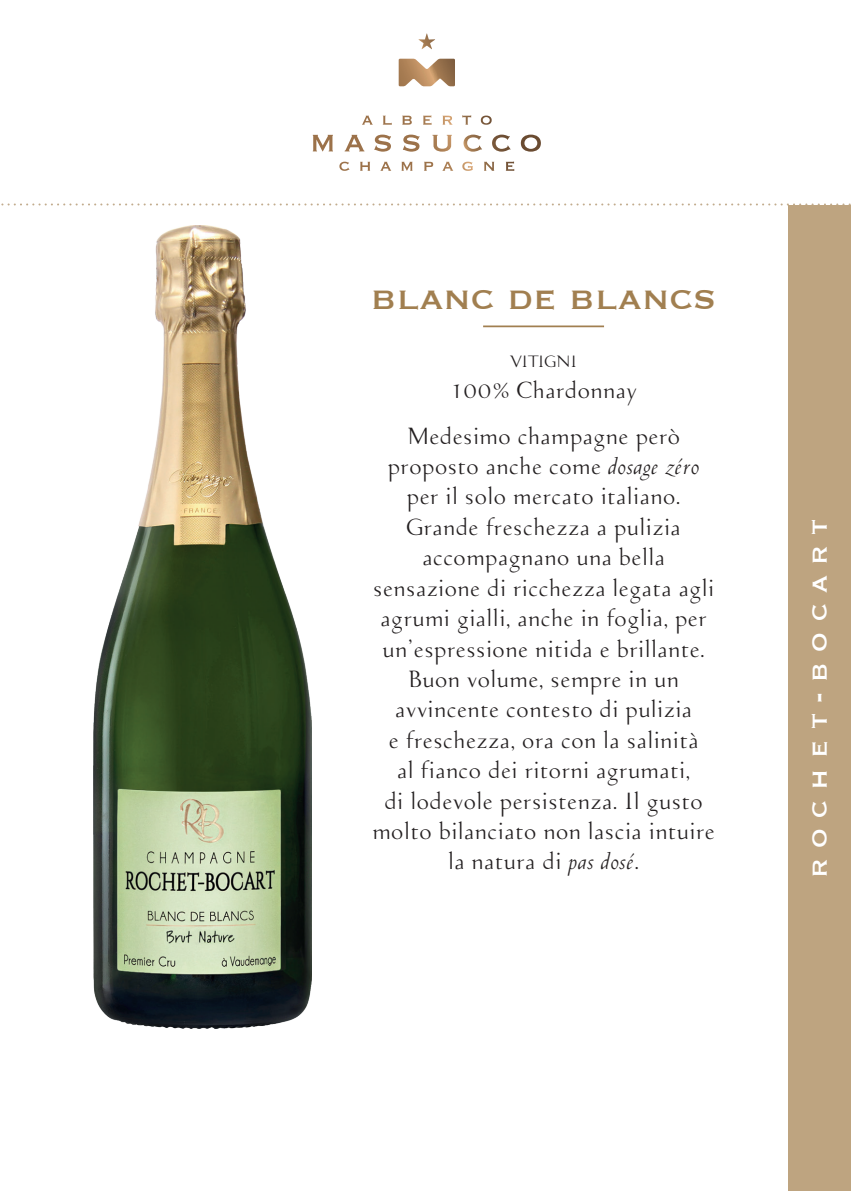
<style>
.page{position:relative;width:851px;height:1191px;background:#fff}
.page>*{position:absolute;margin:0;border:0;box-sizing:border-box;transform-origin:0 0}
.t1{font:42px "Copperplate";color:#a17f50}
.t2{font:32px "Copperplate";letter-spacing:.33em;color:#fff}
.t3{font:26.2px/30.4px "Aosta Font";color:#231f20;text-align:center}
.t4{font:18.2px "Aosta Font Italic Stencil";color:#231f20}
.s1{font-style:italic}
</style>
<div class="page">
<svg style="left:1px;top:203px;width:850px;height:2px"></svg>
<hr style="left:483px;top:325px;width:121px;height:2px;background:#a17f50">
<img style="left:94px;top:226px;width:217px;height:802px">
<div style="left:788px;top:206px;width:62px;height:985px;background:#bea480"></div>
<svg style="left:398px;top:59px;width:57px;height:27px;background:#b99674"></svg>
<svg style="left:418px;top:33px;width:17px;height:16px"></svg>
<svg style="left:339px;top:162px;width:10px;height:9px"></svg>
<svg style="left:360px;top:162px;width:10px;height:9px"></svg>
<svg style="left:380px;top:162px;width:11px;height:9px"></svg>
<svg style="left:401px;top:162px;width:11px;height:9px"></svg>
<svg style="left:424px;top:162px;width:9px;height:9px"></svg>
<svg style="left:442px;top:162px;width:11px;height:9px"></svg>
<svg style="left:462px;top:162px;width:11px;height:9px"></svg>
<svg style="left:484px;top:162px;width:10px;height:9px"></svg>
<svg style="left:505px;top:161px;width:9px;height:10px"></svg>
<svg style="left:362px;top:116px;width:10px;height:9px"></svg>
<svg style="left:383px;top:116px;width:8px;height:9px"></svg>
<svg style="left:402px;top:116px;width:10px;height:9px"></svg>
<svg style="left:423px;top:115px;width:8px;height:10px"></svg>
<svg style="left:442px;top:116px;width:10px;height:9px"></svg>
<svg style="left:462px;top:115px;width:9px;height:10px"></svg>
<svg style="left:480px;top:116px;width:11px;height:9px"></svg>
<svg style="left:313px;top:135px;width:228px;height:17px"></svg>
<p class="t1" style="left:370px;top:270px;width:347px">blanc de blancs</p>
<p class="t4" style="left:510px;top:353px;width:68px">vitigni</p>
<p class="t3" style="left:450px;top:378px;width:188px">100% Chardonnay</p>
<p class="t3" style="left:372px;top:423px;width:344px">Medesimo champagne però proposto anche come <span class="s1">dosage zéro </span>per il solo mercato italiano.<br>Grande freschezza a pulizia accompagnano una bella sensazione di ricchezza legata agli agrumi gialli, anche in foglia, per un'espressione nitida e brillante.<br>Buon volume, sempre in un avvincente contesto di pulizia<br>e freschezza, ora con la salinità<br>al fianco dei ritorni agrumati,<br>di lodevole persistenza. Il gusto molto bilanciato non lascia intuire la natura di <span class="s1">pas dosé</span>.</p>
<p class="t2" style="left:797px;top:878px;width:361px;rotate:-90deg">rochet-bocart</p>
</div>
